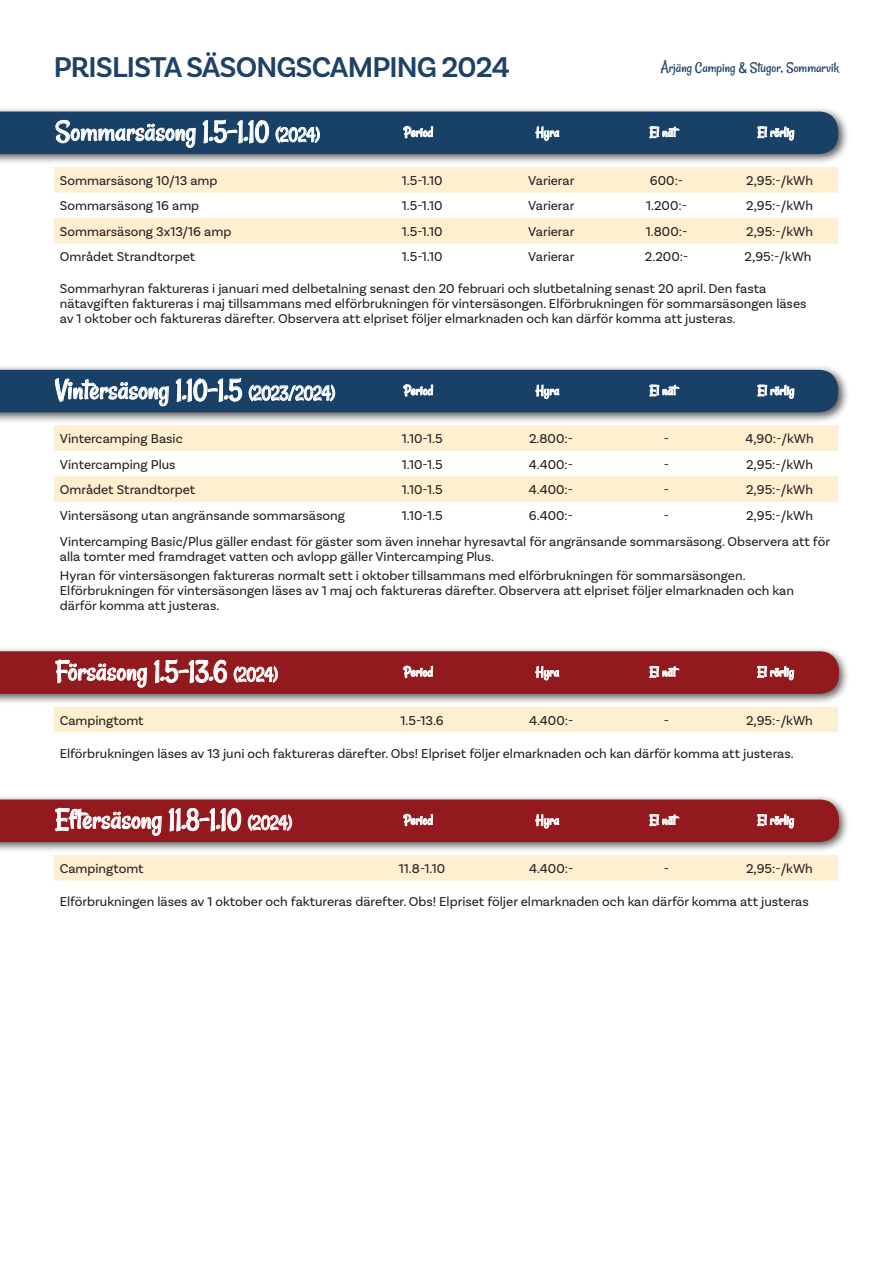
<style>
.page{position:relative;width:893px;height:1263px;background:#fff}
.page>*{position:absolute;margin:0;border:0;box-sizing:border-box;transform-origin:0 0}
.Rubrik{font:30px "Rancho";color:#fff}
.Rubrik-2{font:600 30px "Basic Sans";letter-spacing:-.03em;color:#1f4166}
.Rubrik-3{font:19.5px "Rancho";color:#fff}
.Rubrik-4{font:15px "Rancho";color:#fff}
.t1{font:15px "Rancho";color:#1e4168}
.Stuginfotext_svart{font:13.5px/15px "Basic Sans";color:#231f20}
</style>
<div class="page">
<svg style="left:54px;top:167px;width:784px;height:77px;fill:#feefd0"></svg>
<div style="left:0;top:106px;width:849px;height:59px;background:#231f20;opacity:.75"></div>
<svg style="left:0;top:112px;width:838px;height:42px;background:#284d72"></svg>
<svg style="left:54px;top:425px;width:784px;height:77px;fill:#feefd0"></svg>
<div style="left:0;top:365px;width:849px;height:58px;background:#231f20;opacity:.75"></div>
<svg style="left:0;top:370px;width:838px;height:42px;background:#2a4f73"></svg>
<div style="left:0;top:646px;width:850px;height:59px;background:#231f20;opacity:.75"></div>
<div style="left:54px;top:707px;width:784px;height:25px;background:#feefd0"></div>
<svg style="left:0;top:651px;width:839px;height:43px;background:#98282d"></svg>
<div style="left:0;top:794px;width:850px;height:59px;background:#231f20;opacity:.75"></div>
<div style="left:54px;top:855px;width:784px;height:25px;background:#feefd0"></div>
<svg style="left:0;top:799px;width:839px;height:43px;background:#992a2f"></svg>
<p class="Rubrik-2" style="left:54px;top:48px;width:458px">PRISLISTA SÄSONGSCAMPING 2024</p>
<p class="t1" style="left:660px;top:58px;width:180px">Årjäng Camping &amp; Stugor, Sommarvik</p>
<p class="Rubrik" style="left:55px;top:113px;width:216px">Sommarsäsong 1.5-1.10</p>
<p class="Rubrik-4" style="left:404px;top:123px;width:31px">Period</p>
<p class="Rubrik-4" style="left:536px;top:123px;width:25px">Hyra</p>
<p class="Rubrik-4" style="left:649px;top:123px;width:28px">El nät</p>
<p class="Rubrik-4" style="left:757px;top:123px;width:38px">El rörlig</p>
<p class="Rubrik-3" style="left:276px;top:123px;width:46px">(2024)</p>
<p class="Stuginfotext_svart" style="left:60px;top:173px;width:159px">Sommarsäsong 10/13 amp</p>
<p class="Stuginfotext_svart" style="left:402px;top:173px;width:42px">1.5-1.10</p>
<p class="Stuginfotext_svart" style="left:528px;top:173px;width:48px">Varierar</p>
<p class="Stuginfotext_svart" style="left:650px;top:173px;width:35px">600:-</p>
<p class="Stuginfotext_svart" style="left:746px;top:173px;width:68px">2,95:-/kWh</p>
<p class="Stuginfotext_svart" style="left:60px;top:198px;width:141px">Sommarsäsong 16 amp</p>
<p class="Stuginfotext_svart" style="left:402px;top:198px;width:42px">1.5-1.10</p>
<p class="Stuginfotext_svart" style="left:528px;top:198px;width:48px">Varierar</p>
<p class="Stuginfotext_svart" style="left:646px;top:198px;width:42px">1.200:-</p>
<p class="Stuginfotext_svart" style="left:746px;top:198px;width:68px">2,95:-/kWh</p>
<p class="Stuginfotext_svart" style="left:60px;top:224px;width:173px">Sommarsäsong 3x13/16 amp</p>
<p class="Stuginfotext_svart" style="left:402px;top:224px;width:42px">1.5-1.10</p>
<p class="Stuginfotext_svart" style="left:528px;top:224px;width:48px">Varierar</p>
<p class="Stuginfotext_svart" style="left:646px;top:224px;width:43px">1.800:-</p>
<p class="Stuginfotext_svart" style="left:746px;top:224px;width:68px">2,95:-/kWh</p>
<p class="Stuginfotext_svart" style="left:60px;top:249px;width:137px">Området Strandtorpet</p>
<p class="Stuginfotext_svart" style="left:402px;top:249px;width:42px">1.5-1.10</p>
<p class="Stuginfotext_svart" style="left:528px;top:249px;width:48px">Varierar</p>
<p class="Stuginfotext_svart" style="left:645px;top:249px;width:45px">2.200:-</p>
<p class="Stuginfotext_svart" style="left:745px;top:249px;width:68px">2,95:-/kWh</p>
<p class="Stuginfotext_svart" style="left:60px;top:281px;width:748px">Sommarhyran faktureras i januari med delbetalning senast den 20 februari och slutbetalning senast 20 april. Den fasta nätavgiften faktureras i maj tillsammans med elförbrukningen för vintersäsongen. Elförbrukningen för sommarsäsongen läses av 1 oktober och faktureras därefter. Observera att elpriset följer elmarknaden och kan därför komma att justeras.</p>
<p class="Rubrik" style="left:55px;top:372px;width:189px">Vintersäsong 1.10-1.5</p>
<p class="Rubrik-4" style="left:404px;top:381px;width:31px">Period</p>
<p class="Rubrik-4" style="left:536px;top:381px;width:25px">Hyra</p>
<p class="Rubrik-4" style="left:649px;top:381px;width:28px">El nät</p>
<p class="Rubrik-4" style="left:757px;top:381px;width:38px">El rörlig</p>
<p class="Rubrik-3" style="left:249px;top:381px;width:88px">(2023/2024)</p>
<p class="Stuginfotext_svart" style="left:60px;top:431px;width:124px">Vintercamping Basic</p>
<p class="Stuginfotext_svart" style="left:402px;top:431px;width:42px">1.10-1.5</p>
<p class="Stuginfotext_svart" style="left:529px;top:431px;width:45px">2.800:-</p>
<p class="Stuginfotext_svart" style="left:664px;top:431px;width:7px">-</p>
<p class="Stuginfotext_svart" style="left:745px;top:431px;width:70px">4,90:-/kWh</p>
<p class="Stuginfotext_svart" style="left:60px;top:457px;width:117px">Vintercamping Plus</p>
<p class="Stuginfotext_svart" style="left:402px;top:457px;width:42px">1.10-1.5</p>
<p class="Stuginfotext_svart" style="left:529px;top:457px;width:46px">4.400:-</p>
<p class="Stuginfotext_svart" style="left:664px;top:457px;width:7px">-</p>
<p class="Stuginfotext_svart" style="left:746px;top:457px;width:68px">2,95:-/kWh</p>
<p class="Stuginfotext_svart" style="left:60px;top:482px;width:137px">Området Strandtorpet</p>
<p class="Stuginfotext_svart" style="left:402px;top:482px;width:42px">1.10-1.5</p>
<p class="Stuginfotext_svart" style="left:529px;top:482px;width:46px">4.400:-</p>
<p class="Stuginfotext_svart" style="left:664px;top:482px;width:7px">-</p>
<p class="Stuginfotext_svart" style="left:746px;top:482px;width:68px">2,95:-/kWh</p>
<p class="Stuginfotext_svart" style="left:60px;top:508px;width:286px">Vintersäsong utan angränsande sommarsäsong</p>
<p class="Stuginfotext_svart" style="left:402px;top:508px;width:42px">1.10-1.5</p>
<p class="Stuginfotext_svart" style="left:529px;top:508px;width:46px">6.400:-</p>
<p class="Stuginfotext_svart" style="left:664px;top:508px;width:7px">-</p>
<p class="Stuginfotext_svart" style="left:746px;top:508px;width:68px">2,95:-/kWh</p>
<p class="Stuginfotext_svart" style="left:60px;top:534px;width:772px">Vintercamping Basic/Plus gäller endast för gäster som även innehar hyresavtal för angränsande sommarsäsong. Observera att för alla tomter med framdraget vatten och avlopp gäller Vintercamping Plus.</p>
<p class="Stuginfotext_svart" style="left:60px;top:568px;width:736px">Hyran för vintersäsongen faktureras normalt sett i oktober tillsammans med elförbrukningen för sommarsäsongen.<br>Elförbrukningen för vintersäsongen läses av 1 maj och faktureras därefter. Observera att elpriset följer elmarknaden och kan därför komma att justeras.</p>
<p class="Rubrik" style="left:55px;top:653px;width:174px">Försäsong 1.5-13.6</p>
<p class="Rubrik-4" style="left:404px;top:663px;width:31px">Period</p>
<p class="Rubrik-4" style="left:536px;top:663px;width:25px">Hyra</p>
<p class="Rubrik-4" style="left:649px;top:663px;width:28px">El nät</p>
<p class="Rubrik-4" style="left:757px;top:663px;width:38px">El rörlig</p>
<p class="Rubrik-3" style="left:234px;top:662px;width:46px">(2024)</p>
<p class="Stuginfotext_svart" style="left:60px;top:712px;width:85px">Campingtomt</p>
<p class="Stuginfotext_svart" style="left:400px;top:712px;width:45px">1.5-13.6</p>
<p class="Stuginfotext_svart" style="left:529px;top:712px;width:46px">4.400:-</p>
<p class="Stuginfotext_svart" style="left:664px;top:712px;width:7px">-</p>
<p class="Stuginfotext_svart" style="left:746px;top:712px;width:68px">2,95:-/kWh</p>
<p class="Stuginfotext_svart" style="left:60px;top:745px;width:736px">Elförbrukningen läses av 13 juni och faktureras därefter. Obs! Elpriset följer elmarknaden och kan därför komma att justeras.</p>
<p class="Rubrik" style="left:55px;top:801px;width:188px">Eftersäsong 11.8-1.10</p>
<p class="Rubrik-4" style="left:404px;top:811px;width:31px">Period</p>
<p class="Rubrik-4" style="left:536px;top:811px;width:25px">Hyra</p>
<p class="Rubrik-4" style="left:649px;top:811px;width:28px">El nät</p>
<p class="Rubrik-4" style="left:757px;top:811px;width:38px">El rörlig</p>
<p class="Rubrik-3" style="left:248px;top:811px;width:46px">(2024)</p>
<p class="Stuginfotext_svart" style="left:60px;top:861px;width:85px">Campingtomt</p>
<p class="Stuginfotext_svart" style="left:399px;top:861px;width:48px">11.8-1.10</p>
<p class="Stuginfotext_svart" style="left:529px;top:861px;width:46px">4.400:-</p>
<p class="Stuginfotext_svart" style="left:664px;top:861px;width:7px">-</p>
<p class="Stuginfotext_svart" style="left:746px;top:861px;width:68px">2,95:-/kWh</p>
<p class="Stuginfotext_svart" style="left:60px;top:894px;width:750px">Elförbrukningen läses av 1 oktober och faktureras därefter. Obs! Elpriset följer elmarknaden och kan därför komma att justeras</p>
</div>
